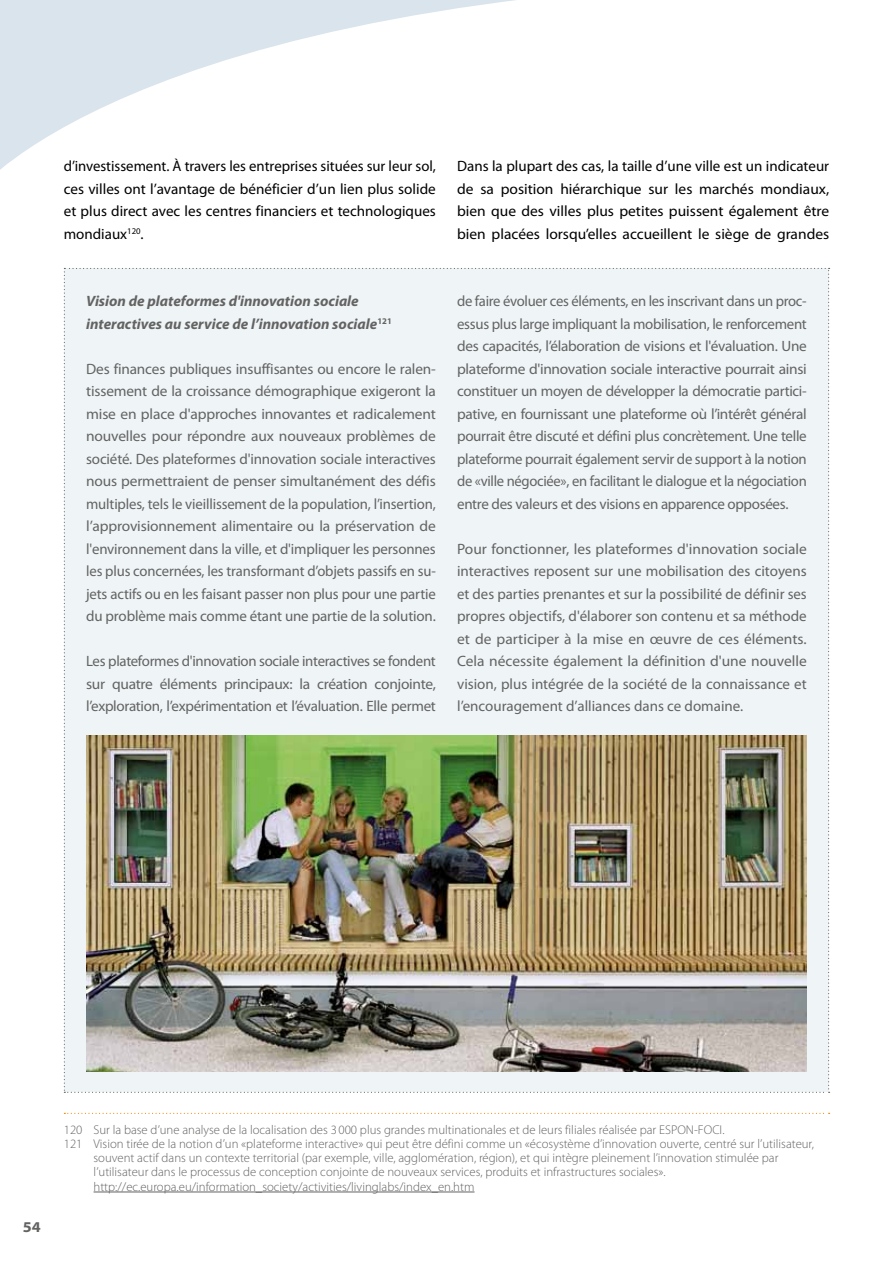
<style>
.page{position:relative;width:893px;height:1263px;background:#fff}
.page>*{position:absolute;margin:0;border:0;box-sizing:border-box;transform-origin:0 0}
.t1{font:15px/22.5px "Myriad Pro";letter-spacing:-.015em;color:#636362;text-align:justify}
.t2{font:15px/22.5px "Myriad Pro";color:#000;text-align:justify}
.t3{font:italic 700 15px/22.5px "Myriad Pro";color:#636362}
.t4{font:700 semi-expanded 15px "Myriad Pro";color:#636362}
.t5{font:300 12.75px "Myriad Pro";color:#636362}
</style>
<div class="page">
<svg style="left:0;top:0;width:515px;height:170px"></svg>
<div style="left:64px;top:268px;width:766px;height:825px;background:#eff4f7"></div>
<img style="left:86px;top:736px;width:721px;height:335px">
<svg style="left:64px;top:1113px;width:766px;height:1px"></svg>
<hr style="left:94px;top:1192px;width:380px;height:1px;background:#636362">
<p class="t2" style="left:64px;top:155px;width:374px">d’investissement. À travers les entreprises situées sur leur sol, ces villes ont l’avantage de bénéficier d’un lien plus solide et plus direct avec les centres financiers et technologiques mondiaux<sup>120</sup>.</p>
<p class="t2" style="left:457px;top:155px;width:374px">Dans la plupart des cas, la taille d’une ville est un indicateur de sa position hiérarchique sur les marchés mondiaux, bien que des villes plus petites puissent également être bien placées lorsqu’elles accueillent le siège de grandes</p>
<p class="t3" style="left:86px;top:290px;width:307px">Vision de plateformes d'innovation sociale interactives au service de l’innovation sociale<sup>121</sup></p>
<p class="t1" style="left:86px;top:357px;width:351px">Des finances publiques insuffisantes ou encore le ralen&shy;tissement de la croissance démographique exigeront la mise en place d'approches innovantes et radicalement nouvelles pour répondre aux nouveaux problèmes de société. Des plateformes d'innovation sociale interactives nous permettraient de penser simultanément des défis multiples, tels le vieillissement de la population, l’insertion, l’approvisionnement alimentaire ou la préservation de l'environnement dans la ville, et d'impliquer les personnes les plus concernées, les transformant d’objets passifs en su&shy;jets actifs ou en les faisant passer non plus pour une partie du problème mais comme étant une partie de la solution.</p>
<p class="t1" style="left:86px;top:650px;width:351px">Les plateformes d'innovation sociale interactives se fondent sur quatre éléments principaux: la création conjointe, l’exploration, l’expérimentation et l’évaluation. Elle permet</p>
<p class="t1" style="left:457px;top:290px;width:351px">de faire évoluer ces éléments, en les inscrivant dans un proc&shy;essus plus large impliquant la mobilisation, le renforcement des capacités, l’élaboration de visions et l'évaluation. Une plateforme d'innovation sociale interactive pourrait ainsi constituer un moyen de développer la démocratie partici&shy;pative, en fournissant une plateforme où l’intérêt général pourrait être discuté et défini plus concrètement. Une telle plateforme pourrait également servir de support à la notion de «ville négociée», en facilitant le dialogue et la négociation entre des valeurs et des visions en apparence opposées.</p>
<p class="t1" style="left:457px;top:537px;width:351px">Pour fonctionner, les plateformes d'innovation sociale interactives reposent sur une mobilisation des citoyens et des parties prenantes et sur la possibilité de définir ses propres objectifs, d'élaborer son contenu et sa méthode et de participer à la mise en œuvre de ces éléments.<br>Cela nécessite également la définition d'une nouvelle vision, plus intégrée de la société de la connaissance et l’encouragement d’alliances dans ce domaine.</p>
<p class="t4" style="left:23px;top:1218px;width:19px">54</p>
<p class="t5" style="left:64px;top:1122px;width:662px">120 Sur la base d’une analyse de la localisation des 3 000 plus grandes multinationales et de leurs filiales réalisée par ESPON-FOCI.</p>
<p class="t5" style="left:64px;top:1137px;width:752px">121 Vision tirée de la notion d’un «plateforme interactive» qui peut être défini comme un «écosystème d’innovation ouverte, centré sur l’utilisateur,</p>
<p class="t5" style="left:94px;top:1151px;width:686px">souvent actif dans un contexte territorial (par exemple, ville, agglomération, région), et qui intègre pleinement l’innovation stimulée par</p>
<p class="t5" style="left:94px;top:1165px;width:574px">l’utilisateur dans le processus de conception conjointe de nouveaux services, produits et infrastructures sociales».</p>
<p class="t5" style="left:94px;top:1179px;width:382px">http://ec.europa.eu/information_society/activities/livinglabs/index_en.htm</p>
</div>
